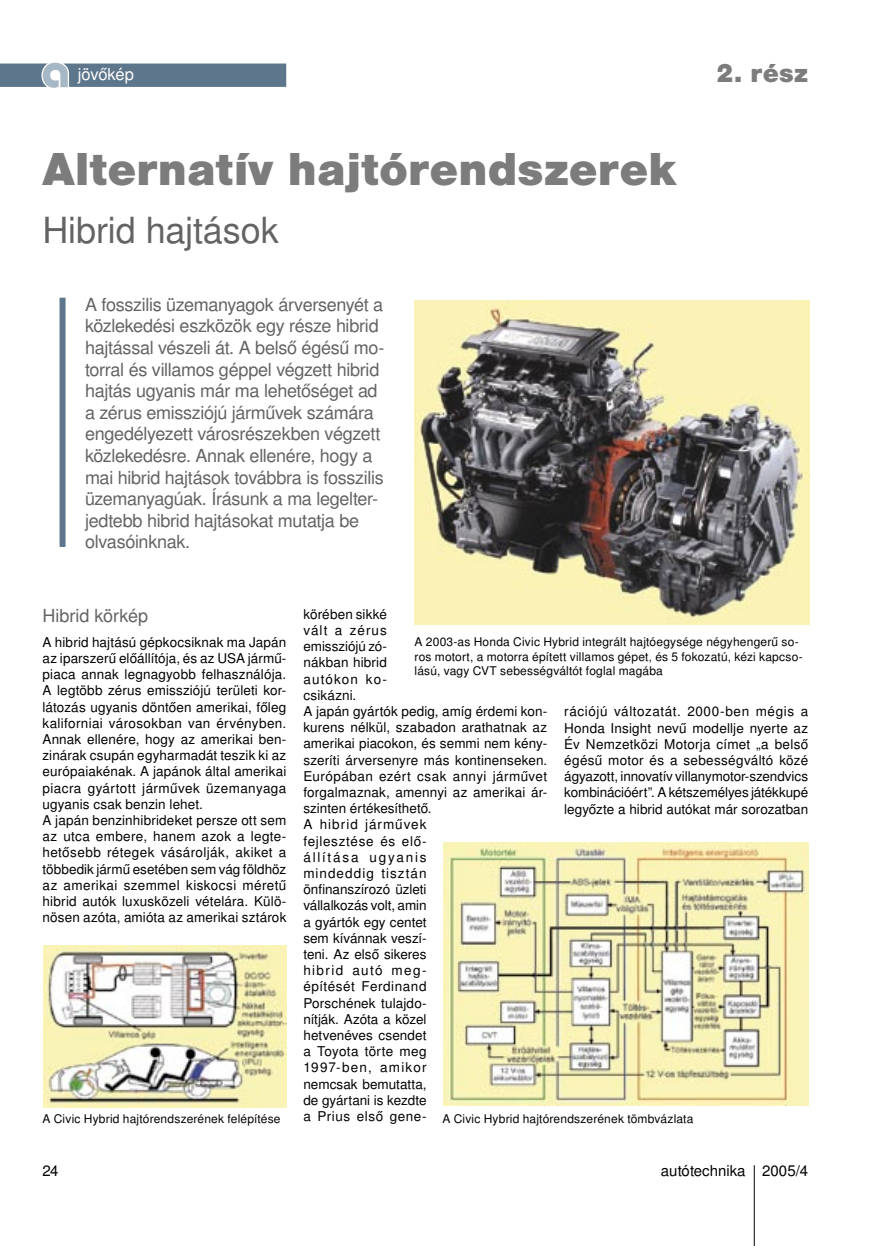
<style>
.page{position:relative;width:872px;height:1246px;background:#fff}
.page>*{position:absolute;margin:0;border:0;box-sizing:border-box;transform-origin:0 0}
.cim{font:900 48px "Nimbus San TOT";color:#7c7c7c}
.felcim{font:36px "Nimbus Sans LOT";letter-spacing:-.005em;color:#636363}
.cim-2{font:900 27px "Nimbus San TOT";color:#7c7c7c}
.lead{font:18px/21.6px "Nimbus Sans LOT";letter-spacing:-.02em;color:#636363}
.alcim{font:18px "Nimbus Sans LOT";color:#636363}
.t1{font:16.5px "Nimbus Sans LOT";letter-spacing:-.005em;color:#fff}
.t2{font:15px "Nimbus Sans LOT";color:#000}
.szoveg{font:13.5px/16.2px "Nimbus Sans LOT";letter-spacing:.01em;color:#000;text-align:justify}
.kepala{font:12px/14.4px "Nimbus Sans LOT";letter-spacing:.015em;color:#000}
</style>
<div class="page">
<svg style="left:0;top:63px;width:286px;height:25px;background:#6f8598"></svg>
<hr style="left:754px;top:1165px;width:1px;height:81px;background:#000">
<div style="left:60px;top:298px;width:6px;height:249px;background:#5d768b"></div>
<img style="left:43px;top:945px;width:243px;height:162px">
<img style="left:414px;top:300px;width:395px;height:325px">
<img style="left:443px;top:843px;width:365px;height:262px">
<p class="t1" style="left:78px;top:64px;width:58px">jövőkép</p>
<p class="cim" style="left:43px;top:142px;width:635px">Alternatív hajtórendszerek</p>
<p class="felcim" style="left:43px;top:208px;width:238px">Hibrid hajtások</p>
<p class="lead" style="left:85px;top:294px;width:301px">A fosszilis üzemanyagok árversenyét a közlekedési eszközök egy része hibrid hajtással vészeli át. A belső égésű mo&shy;torral és villamos géppel végzett hibrid hajtás ugyanis már ma lehetőséget ad a zérus emissziójú járművek számára engedélyezett városrészekben végzett közlekedésre. Annak ellenére, hogy a mai hibrid hajtások továbbra is fosszilis üzemanyagúak. Írásunk a ma legelter&shy;jedtebb hibrid hajtásokat mutatja be olvasóinknak.</p>
<p class="cim-2" style="left:716px;top:57px;width:93px">2. rész</p>
<p class="alcim" style="left:43px;top:605px;width:107px">Hibrid körkép</p>
<p class="szoveg" style="left:43px;top:634px;width:245px">A hibrid hajtású gépkocsiknak ma Japán az iparszerű előállítója, és az USA jármű&shy;piaca annak legnagyobb felhasználója.<br>A legtöbb zérus emissziójú területi kor&shy;látozás ugyanis döntően amerikai, főleg kaliforniai városokban van érvényben.<br>Annak ellenére, hogy az amerikai ben&shy;zinárak csupán egyharmadát teszik ki az európaiakénak. A japánok által amerikai piacra gyártott járművek üzemanyaga ugyanis csak benzin lehet.</p>
<p class="szoveg" style="left:43px;top:812px;width:245px">A japán benzinhibrideket persze ott sem az utca embere, hanem azok a legte&shy;hetősebb rétegek vásárolják, akiket a többedik jármű esetében sem vág földhöz az amerikai szemmel kiskocsi méretű hibrid autók luxusközeli vételára. Külö&shy;nösen azóta, amióta az amerikai sztárok</p>
<p class="szoveg" style="left:303px;top:606px;width:85px">körében sikké vált a zérus emissziójú zó&shy;nákban hibrid autókon ko&shy;csikázni.</p>
<p class="szoveg" style="left:303px;top:703px;width:245px">A japán gyártók pedig, amíg érdemi kon&shy;kurens nélkül, szabadon arathatnak az amerikai piacokon, és semmi nem kény&shy;szeríti árversenyre más kontinenseken.<br>Európában ezért csak annyi járművet forgalmaznak, amennyi az amerikai ár&shy;szinten értékesíthető.</p>
<p class="szoveg" style="left:303px;top:817px;width:125px">A hibrid járművek fejlesztése és elő&shy;állítása ugyanis mindeddig tisztán önfinanszírozó üzleti vállalkozás volt, amin a gyártók egy centet sem kívánnak veszí&shy;teni. Az első sikeres hibrid autó meg&shy;építését Ferdinand Porschének tulajdo&shy;nítják. Azóta a közel hetvenéves csendet a Toyota törte meg 1997-ben, amikor nemcsak bemutatta, de gyártani is kezdte a Prius első gene-</p>
<p class="kepala" style="left:414px;top:635px;width:390px">A 2003-as Honda Civic Hybrid integrált hajtóegysége négyhengerű so&shy;ros motort, a motorra épített villamos gépet, és 5 fokozatú, kézi kapcso&shy;lású, vagy CVT sebességváltót foglal magába</p>
<p class="szoveg" style="left:564px;top:704px;width:245px">rációjú változatát. 2000-ben mégis a Honda Insight nevű modellje nyerte az Év Nemzetközi Motorja címet „a belső égésű motor és a sebességváltó közé ágyazott, innovatív villanymotor-szendvics kombinációért”. A kétszemélyes játékkupé legyőzte a hibrid autókat már sorozatban</p>
<p class="kepala" style="left:43px;top:1112px;width:240px">A Civic Hybrid hajtórendszerének felépítése</p>
<p class="kepala" style="left:442px;top:1112px;width:253px">A Civic Hybrid hajtórendszerének tömbvázlata</p>
<p class="t2" style="left:43px;top:1162px;width:18px">24</p>
<p class="t2" style="left:661px;top:1162px;width:149px">autótechnika 2005/4</p>
</div>
